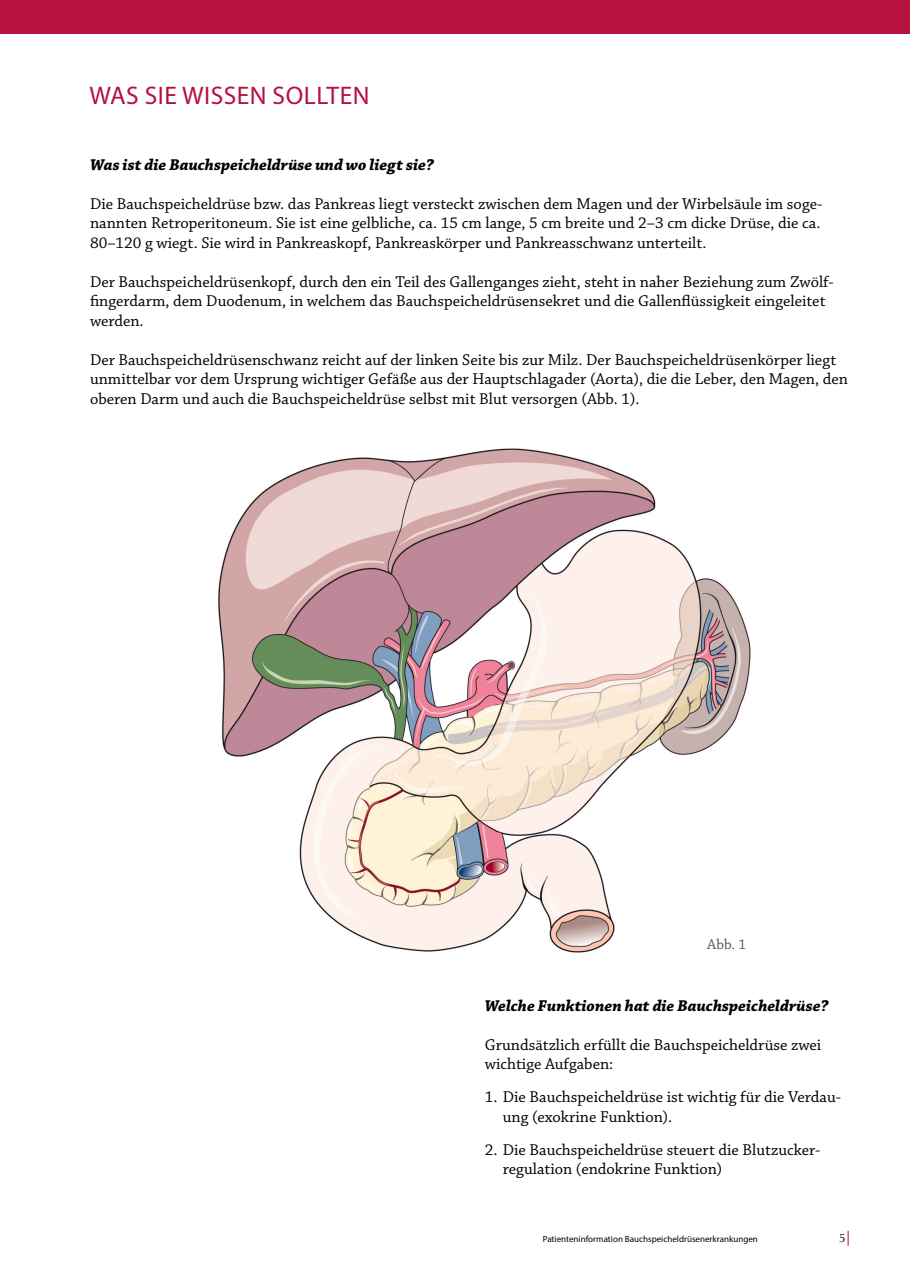
<style>
.page{position:relative;width:910px;height:1280px;background:#fff}
.page>*{position:absolute;margin:0;border:0;box-sizing:border-box;transform-origin:0 0}
.t1{font:25.5px "Myriad Pro";letter-spacing:.02em;color:#b5123e}
.t2{font:16.5px/19.5px "Chaparral Pro";color:#000}
.t3{font:italic 700 16.5px "Chaparral Pro";color:#000}
.t4{font:15px "Chaparral Pro";color:#58585a}
.t5{font:12px "Optima LT";color:#000}
.t6{font:9px "Myriad Pro";color:#000}
.s1{font-family:"Myriad Pro";font-size:15px;color:#b5123e}
</style>
<div class="page">
<div style="left:0;top:0;width:910px;height:33px;background:#b5123e"></div>
<img style="left:218px;top:448px;width:533px;height:505px">
<h1 class="t1" style="left:90px;top:80px;width:282px">WAS SIE WISSEN SOLLTEN</h1>
<p class="t3" style="left:90px;top:155px;width:345px">Was ist die Bauchspeicheldrüse und wo liegt sie?</p>
<p class="t2" style="left:90px;top:194px;width:734px;text-align:justify">Die Bauchspeicheldrüse bzw. das Pankreas liegt versteckt zwischen dem Magen und der Wirbelsäule im soge&shy;nannten Retroperitoneum. Sie ist eine gelbliche, ca. 15 cm lange, 5 cm breite und 2–3 cm dicke Drüse, die ca.<br>80–120 g wiegt. Sie wird in Pankreaskopf, Pankreaskörper und Pankreasschwanz unterteilt.</p>
<p class="t2" style="left:90px;top:272px;width:745px">Der Bauchspeicheldrüsenkopf, durch den ein Teil des Gallenganges zieht, steht in naher Beziehung zum Zwölf&shy;fingerdarm, dem Duodenum, in welchem das Bauchspeicheldrüsensekret und die Gallenflüssigkeit eingeleitet werden.</p>
<p class="t2" style="left:90px;top:350px;width:759px">Der Bauchspeicheldrüsenschwanz reicht auf der linken Seite bis zur Milz. Der Bauchspeicheldrüsenkörper liegt unmittelbar vor dem Ursprung wichtiger Gefäße aus der Hauptschlagader (Aorta), die die Leber, den Magen, den oberen Darm und auch die Bauchspeicheldrüse selbst mit Blut versorgen (Abb. 1).</p>
<p class="t4" style="left:707px;top:936px;width:41px">Abb. 1</p>
<p class="t3" style="left:485px;top:995px;width:345px">Welche Funktionen hat die Bauchspeicheldrüse?</p>
<p class="t2" style="left:485px;top:1035px;width:338px">Grundsätzlich erfüllt die Bauchspeicheldrüse zwei wichtige Aufgaben:</p>
<p class="t2" style="left:503px;top:1088px;width:340px;text-indent:-18px">1. Die Bauchspeicheldrüse ist wichtig für die Verdau&shy;ung (exokrine Funktion).</p>
<p class="t2" style="left:503px;top:1140px;width:319px;text-indent:-18px">2. Die Bauchspeicheldrüse steuert die Blutzucker&shy;regulation (endokrine Funktion)</p>
<p class="t6" style="left:543px;top:1233px;width:217px">Patienteninformation Bauchspeicheldrüsenerkrankungen</p>
<p class="t5" style="left:839px;top:1231px;width:12px">5<span class="s1">|</span></p>
</div>
